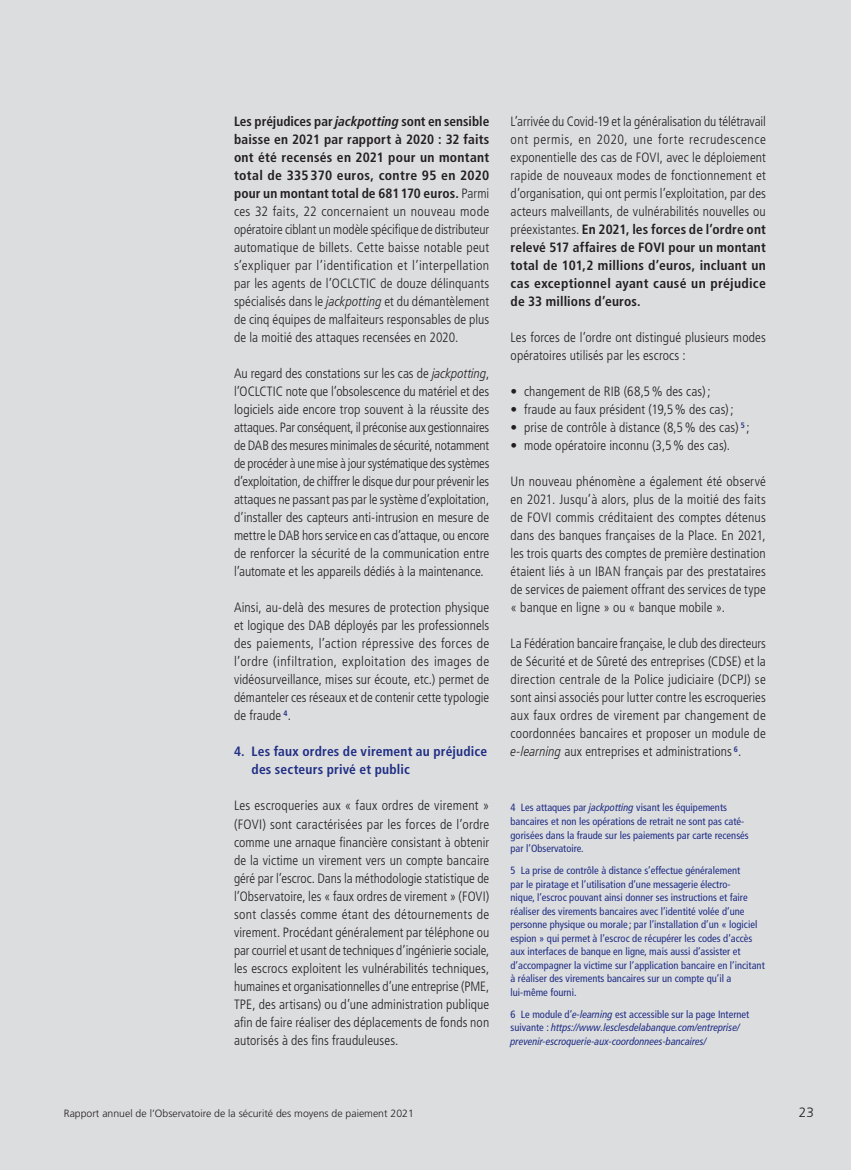
<style>
.page{position:relative;width:851px;height:1170px;background:#fff}
.page>*{position:absolute;margin:0;border:0;box-sizing:border-box;transform-origin:0 0}
.t1{font:300 condensed 13.5px/18px "Frutiger LT Std";letter-spacing:.005em;color:#231f20;text-align:justify}
.t2{font:700 condensed 13.5px/18px "Frutiger LT Std";letter-spacing:.01em;color:#202e84}
.t3{font:300 13.5px "Frutiger LT Std";color:#231f20}
.t4{font:condensed 10.5px/13.5px "Frutiger LT Std";color:#202e84}
.t5{font:italic condensed 10.5px/13.5px "Frutiger LT Std";color:#202e84}
.t6{font:300 10.5px "Frutiger LT Std";color:#231f20}
.s1{font-weight:700}
.s2{font-weight:700;font-style:italic}
.s3{font-style:italic}
.s4{font-style:normal}
</style>
<div class="page">
<div style="left:0;top:0;width:850px;height:1169px;background:#dcdddf"></div>
<p class="t1" style="left:234px;top:113px;width:257px"><span class="s1">Les préjudices par</span> <span class="s2">jackpotting</span> <span class="s1">sont en sensible baisse en 2021 par rapport à 2020 : 32 faits ont été recensés en 2021 pour un montant total de 335 370 euros, contre 95 en 2020 pour un montant total de 681170 euros.</span> Parmi ces 32 faits, 22 concernaient un nouveau mode opératoire ciblant un modèle spécifique de distributeur automatique de billets. Cette baisse notable peut s’expliquer par l’identification et l’interpellation par les agents de l’OCLCTIC de douze délinquants spécialisés dans le <span class="s3">jackpotting</span> et du démantèlement de cinq équipes de malfaiteurs responsables de plus de la moitié des attaques recensées en 2020.</p>
<p class="t1" style="left:234px;top:365px;width:257px">Au regard des constations sur les cas de <span class="s3">jackpotting</span>, l’OCLCTIC note que l’obsolescence du matériel et des logiciels aide encore trop souvent à la réussite des attaques. Par conséquent, il préconise aux gestionnaires de DAB des mesures minimales de sécurité, notamment de procéder à une mise à jour systématique des systèmes d’exploitation, de chiffrer le disque dur pour prévenir les attaques ne passant pas par le système d’exploitation, d’installer des capteurs anti-intrusion en mesure de mettre le DAB hors service en cas d’attaque, ou encore de renforcer la sécurité de la communication entre l’automate et les appareils dédiés à la maintenance.</p>
<p class="t1" style="left:234px;top:599px;width:257px">Ainsi, au-delà des mesures de protection physique et logique des DAB déployés par les professionnels des paiements, l’action répressive des forces de l’ordre (infiltration, exploitation des images de vidéosurveillance, mises sur écoute, etc.) permet de démanteler ces réseaux et de contenir cette typologie de fraude <sup>4</sup>.</p>
<p class="t2" style="left:251px;top:742px;width:237px;text-indent:-18px">4. Les faux ordres de virement au préjudice des secteurs privé et public</p>
<p class="t1" style="left:234px;top:797px;width:257px">Les escroqueries aux « faux ordres de virement » (FOVI) sont caractérisées par les forces de l’ordre comme une arnaque financière consistant à obtenir de la victime un virement vers un compte bancaire géré par l’escroc. Dans la méthodologie statistique de l’Observatoire, les « faux ordres de virement » (FOVI) sont classés comme étant des détournements de virement. Procédant généralement par téléphone ou par courriel et usant de techniques d’ingénierie sociale, les escrocs exploitent les vulnérabilités techniques, humaines et organisationnelles d’une entreprise (PME, TPE, des artisans) ou d’une administration publique afin de faire réaliser des déplacements de fonds non autorisés à des fins frauduleuses.</p>
<p class="t1" style="left:510px;top:113px;width:257px">L’arrivée du Covid-19 et la généralisation du télétravail ont permis, en 2020, une forte recrudescence exponentielle des cas de FOVI, avec le déploiement rapide de nouveaux modes de fonctionnement et d’organisation, qui ont permis l’exploitation, par des acteurs malveillants, de vulnérabilités nouvelles ou préexistantes. <span class="s1">En 2021, les forces de l’ordre ont relevé 517 affaires de FOVI pour un montant total de 101,2 millions d’euros, incluant un cas exceptionnel ayant causé un préjudice de 33 millions d’euros.</span></p>
<p class="t1" style="left:510px;top:329px;width:257px">Les forces de l’ordre ont distingué plusieurs modes opératoires utilisés par les escrocs :</p>
<p class="t1" style="left:510px;top:383px;width:201px">• changement de RIB (68,5% des cas);</p>
<p class="t1" style="left:510px;top:401px;width:224px">• fraude au faux président (19,5% des cas);</p>
<p class="t1" style="left:510px;top:419px;width:240px">• prise de contrôle à distance (8,5% des cas) <sup>5</sup> ;</p>
<p class="t1" style="left:510px;top:437px;width:221px">• mode opératoire inconnu (3,5% des cas).</p>
<p class="t1" style="left:510px;top:473px;width:257px">Un nouveau phénomène a également été observé en 2021. Jusqu’à alors, plus de la moitié des faits de FOVI commis créditaient des comptes détenus dans des banques françaises de la Place. En 2021, les trois quarts des comptes de première destination étaient liés à un IBAN français par des prestataires de services de paiement offrant des services de type « banque en ligne » ou « banque mobile ».</p>
<p class="t1" style="left:510px;top:635px;width:257px">La Fédération bancaire française, le club des directeurs de Sécurité et de Sûreté des entreprises (CDSE) et la direction centrale de la Police judiciaire (DCPJ) se sont ainsi associés pour lutter contre les escroqueries aux faux ordres de virement par changement de coordonnées bancaires et proposer un module de <span class="s3">e-learning</span> aux entreprises et administrations <sup>6</sup>.</p>
<p class="t4" style="left:510px;top:801px;width:240px">4 Les attaques par <span class="s3">jackpotting</span> visant les équipements bancaires et non les opérations de retrait ne sont pas caté&shy;gorisées dans la fraude sur les paiements par carte recensés par l’Observatoire.</p>
<p class="t4" style="left:510px;top:863px;width:256px">5 La prise de contrôle à distance s’effectue généralement<br>par le piratage et l’utilisation d’une messagerie électro-<br>nique, l’escroc pouvant ainsi donner ses instructions et faire réaliser des virements bancaires avec l’identité volée d’une personne physique ou morale ; par l’installation d’un « logiciel espion » qui permet à l’escroc de récupérer les codes d’accès aux interfaces de banque en ligne, mais aussi d’assister et d’accompagner la victime sur l’application bancaire en l’incitant à réaliser des virements bancaires sur un compte qu’il a lui-même fourni.</p>
<p class="t5" style="left:510px;top:1007px;width:240px"><span class="s4">6 Le module d’</span>e-learning <span class="s4">est accessible sur la page Internet suivante :</span> https://www.lesclesdelabanque.com/entreprise/ prevenir-escroquerie-aux-coordonnees-bancaires/</p>
<p class="t6" style="left:64px;top:1106px;width:351px">Rapport annuel de l’Observatoire de la sécurité des moyens de paiement 2021</p>
<p class="t3" style="left:798px;top:1104px;width:17px">23</p>
</div>
